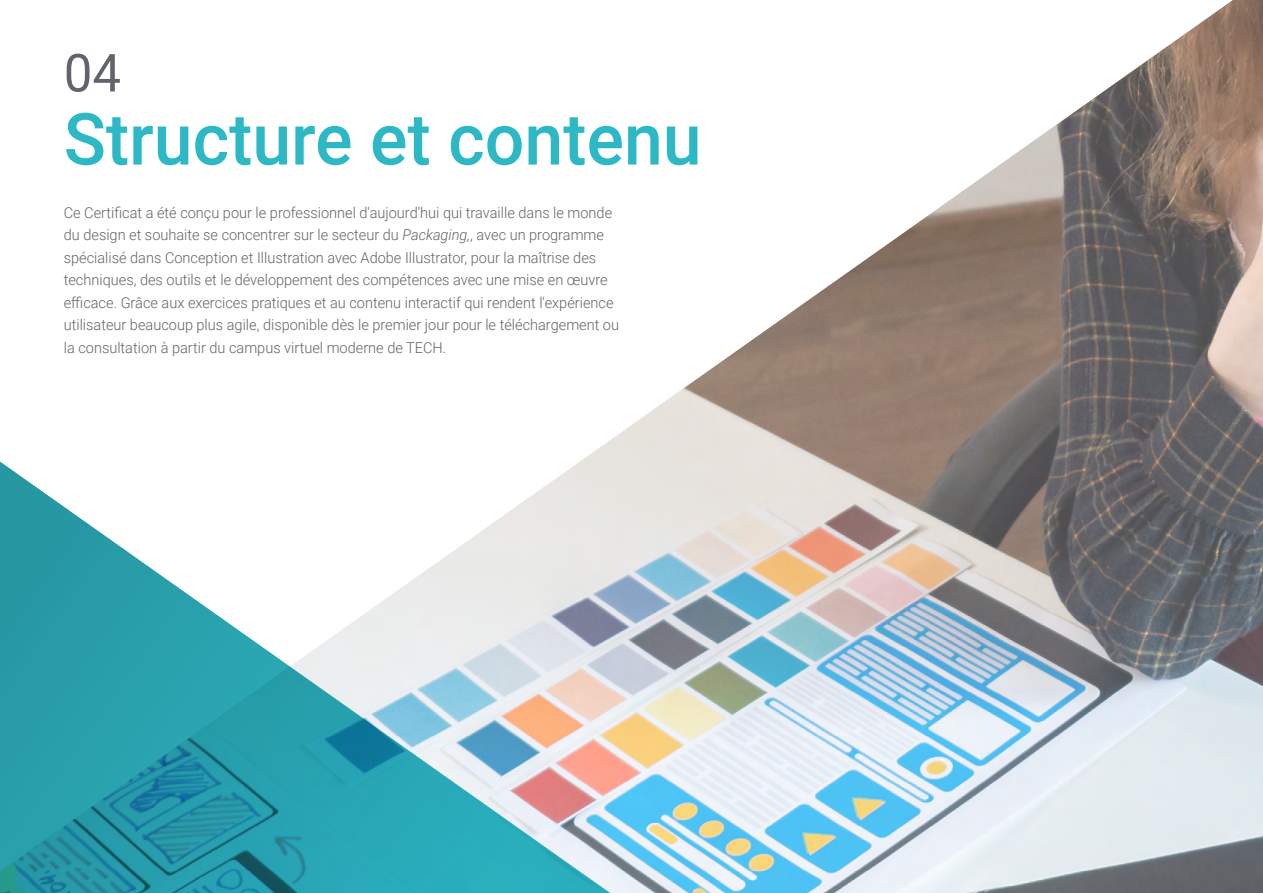
<style>
.page{position:relative;width:1263px;height:893px;background:#fff}
.page>*{position:absolute;margin:0;border:0;box-sizing:border-box;transform-origin:0 0}
.t1{font:500 72px "Roboto";color:#2db8c5}
.t2{font:52.5px "Roboto";color:#61646a}
.t3{font:300 15px/22.5px "Roboto";color:#61646a}
.s1{font-style:italic}
</style>
<div class="page">
<img style="left:602px;top:0;width:661px;height:893px">
<svg style="left:0;top:446px;width:640px;height:447px"></svg>
<h2 class="t2" style="left:64px;top:36px;width:59px">04</h2>
<h1 class="t1" style="left:64px;top:89px;width:639px">Structure et contenu</h1>
<p class="t3" style="left:64px;top:200px;width:557px">Ce Certificat a été conçu pour le professionnel d'aujourd'hui qui travaille dans le monde du design et souhaite se concentrer sur le secteur du <span class="s1">Packaging,</span>, avec un programme spécialisé dans Conception et Illustration avec Adobe Illustrator, pour la maîtrise des techniques, des outils et le développement des compétences avec une mise en œuvre efficace. Grâce aux exercices pratiques et au contenu interactif qui rendent l'expérience utilisateur beaucoup plus agile, disponible dès le premier jour pour le téléchargement ou la consultation à partir du campus virtuel moderne de TECH.</p>
</div>
